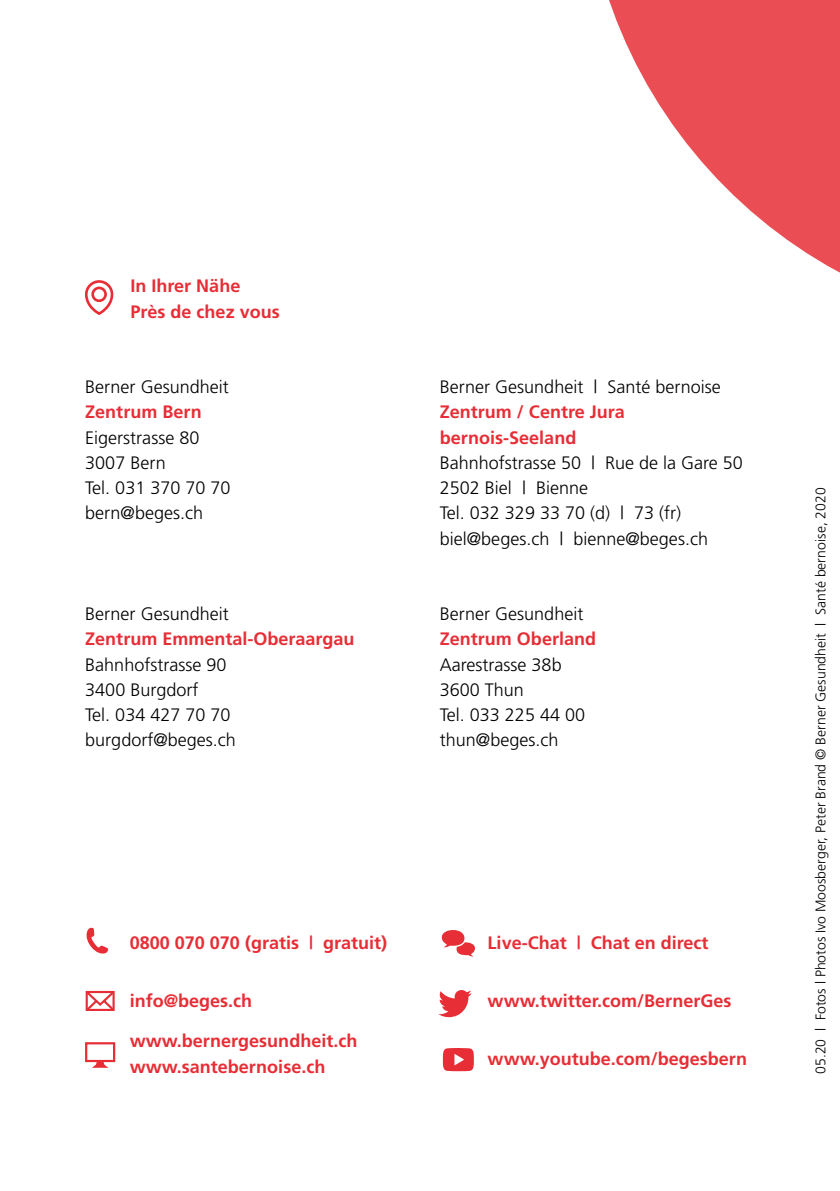
<style>
.page{position:relative;width:840px;height:1191px;background:#fff}
.page>*{position:absolute;margin:0;border:0;box-sizing:border-box;transform-origin:0 0}
.t1{font:300 18px/25.2px "Frutiger";color:#000}
.t2{font:700 18px/25.2px "Frutiger";color:#e72d35}
.t3{font:300 14px "Frutiger";color:#000}
</style>
<div class="page">
<svg style="left:86px;top:927px;width:22px;height:26px"></svg>
<svg style="left:86px;top:991px;width:29px;height:20px"></svg>
<div style="left:85px;top:1042px;width:30px;height:20px;border:2px solid #e72d35"></div>
<svg style="left:92px;top:1062px;width:16px;height:5px"></svg>
<svg style="left:441px;top:930px;width:33px;height:26px"></svg>
<svg style="left:438px;top:990px;width:33px;height:27px"></svg>
<svg style="left:442px;top:1048px;width:31px;height:23px"></svg>
<svg style="left:609px;top:0;width:230px;height:272px;fill:#ea4d53"></svg>
<svg style="left:85px;top:280px;width:28px;height:35px"></svg>
<p class="t2" style="left:130px;top:273px;width:151px">In Ihrer Nähe<br>Près de chez vous</p>
<p class="t1" style="left:85px;top:374px;width:145px">Berner Gesundheit</p>
<p class="t2" style="left:85px;top:399px;width:118px">Zentrum Bern</p>
<p class="t1" style="left:85px;top:425px;width:147px">Eigerstrasse 80<br>3007 Bern<br>Tel. 031 370 70 70 bern@beges.ch</p>
<p class="t1" style="left:85px;top:601px;width:145px">Berner Gesundheit</p>
<p class="t2" style="left:85px;top:626px;width:271px">Zentrum Emmental-Oberaargau</p>
<p class="t1" style="left:85px;top:651px;width:152px">Bahnhofstrasse 90<br>3400 Burgdorf<br>Tel. 034 427 70 70 burgdorf@beges.ch</p>
<p class="t1" style="left:439px;top:374px;width:282px">Berner Gesundheit | Santé bernoise</p>
<p class="t2" style="left:439px;top:399px;width:186px">Zentrum / Centre Jura bernois-Seeland</p>
<p class="t1" style="left:439px;top:450px;width:304px">Bahnhofstrasse 50 | Rue de la Gare 50<br>2502 Biel | Bienne<br>Tel. 032 329 33 70 (d) | 73 (fr) biel@beges.ch | bienne@beges.ch</p>
<p class="t1" style="left:439px;top:601px;width:145px">Berner Gesundheit</p>
<p class="t2" style="left:439px;top:626px;width:158px">Zentrum Oberland</p>
<p class="t1" style="left:439px;top:651px;width:147px">Aarestrasse 38b<br>3600 Thun<br>Tel. 033 225 44 00 thun@beges.ch</p>
<p class="t2" style="left:130px;top:929px;width:259px">0800 070 070 (gratis | gratuit)</p>
<p class="t2" style="left:130px;top:987px;width:124px">info@beges.ch</p>
<p class="t2" style="left:130px;top:1027px;width:229px;line-height:26px">www.bernergesundheit.ch www.santebernoise.ch</p>
<p class="t2" style="left:487px;top:929px;width:222px">Live-Chat | Chat en direct</p>
<p class="t2" style="left:487px;top:987px;width:245px">www.twitter.com/BernerGes</p>
<p class="t2" style="left:487px;top:1045px;width:261px">www.youtube.com/begesbern</p>
<p class="t3" style="left:812px;top:1074px;width:588px;rotate:-90deg">05.20 | Fotos | Photos Ivo Moosberger, Peter Brand © Berner Gesundheit | Santé bernoise, 2020</p>
</div>
